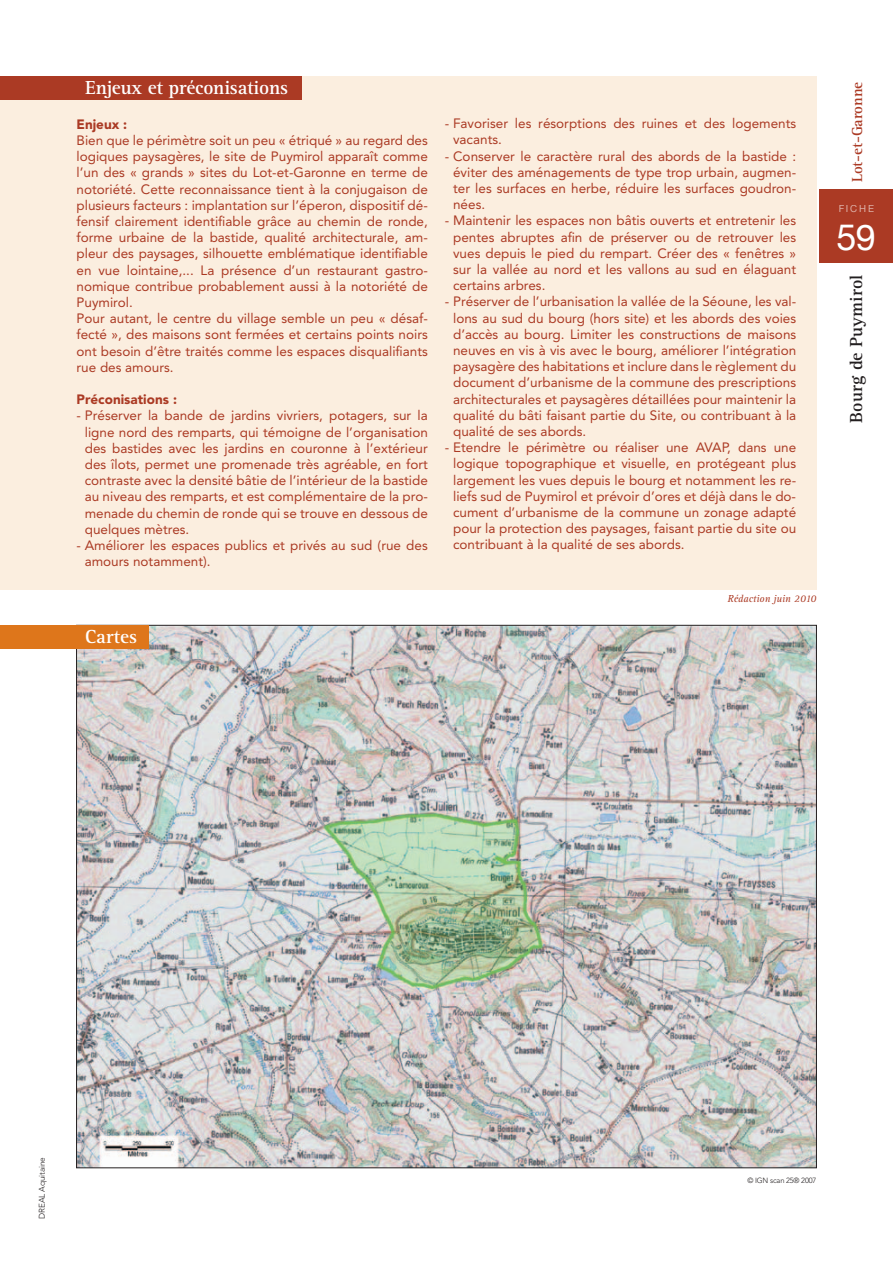
<style>
.page{position:relative;width:893px;height:1263px;background:#fff}
.page>*{position:absolute;margin:0;border:0;box-sizing:border-box;transform-origin:0 0}
.t1{font:36px "Helvetica Neue";color:#fff}
.t2{font:700 19.5px "Rotis Serif";letter-spacing:-.01em;color:#fff}
.t3{font:700 18px "Rotis Serif";color:#231f20}
.t4{font:700 15px "Rotis Serif";letter-spacing:-.01em;color:#ab3a24}
.t5{font:13.5px/16.2px "Avenir";color:#ab3a24;text-align:justify}
.t6{font:900 13.5px "Avenir";color:#ab3a24}
.t7{font:italic 10.5px "Rotis Serif";color:#ab3a24}
.t8{font:9.75px "Helvetica Neue";letter-spacing:.2em;color:#fff}
.t9{font:300 8.25px "Avenir";letter-spacing:-.01em;color:#231f20}
.t10{font:300 7.5px "Avenir";letter-spacing:-.02em;color:#231f20}
</style>
<div class="page">
<img style="left:78px;top:627px;width:737px;height:539px">
<div style="left:0;top:625px;width:83px;height:23px;background:#de761b"></div>
<div style="left:77px;top:625px;width:72px;height:23px;background:#de761b"></div>
<div style="left:819px;top:189px;width:74px;height:74px;background:#ab3a24"></div>
<div style="left:0;top:77px;width:816px;height:513px;background:#fbeedf"></div>
<div style="left:0;top:77px;width:79px;height:23px;background:#ab3a24"></div>
<div style="left:77px;top:77px;width:225px;height:23px;background:#ab3a24"></div>
<h2 class="t2" style="left:85px;top:76px;width:205px">Enjeux et préconisations</h2>
<p class="t6" style="left:77px;top:116px;width:52px">Enjeux :</p>
<p class="t5" style="left:77px;top:132px;width:353px;text-align:left">Bien que le périmètre soit un peu « étriqué » au regard des logiques paysagères, le site de Puymirol apparaît comme l’un des « grands » sites du Lot-et-Garonne en terme de notoriété. Cette reconnaissance tient à la conjugaison de plusieurs facteurs : implantation sur l’éperon, dispositif dé&shy;fensif clairement identifiable grâce au chemin de ronde, forme urbaine de la bastide, qualité architecturale, am&shy;pleur des paysages, silhouette emblématique identifiable en vue lointaine,... La présence d’un restaurant gastro&shy;nomique contribue probablement aussi à la notoriété de Puymirol.<br>Pour autant, le centre du village semble un peu « désaf&shy;fecté », des maisons sont fermées et certains points noirs ont besoin d’être traités comme les espaces disqualifiants rue des amours.</p>
<p class="t6" style="left:77px;top:391px;width:102px">Préconisations :</p>
<p class="t5" style="left:85px;top:408px;width:345px;text-indent:-8px">- Préserver la bande de jardins vivriers, potagers, sur la ligne nord des remparts, qui témoigne de l’organisation des bastides avec les jardins en couronne à l’extérieur des îlots, permet une promenade très agréable, en fort contraste avec la densité bâtie de l’intérieur de la bastide au niveau des remparts, et est complémentaire de la pro&shy;menade du chemin de ronde qui se trouve en dessous de quelques mètres.</p>
<p class="t5" style="left:85px;top:537px;width:345px;text-indent:-8px">- Améliorer les espaces publics et privés au sud (rue des amours notamment).</p>
<h2 class="t2" style="left:85px;top:625px;width:54px">Cartes</h2>
<p class="t5" style="left:453px;top:115px;width:345px;text-indent:-8px">- Favoriser les résorptions des ruines et des logements vacants.</p>
<p class="t5" style="left:453px;top:148px;width:345px;text-indent:-8px">- Conserver le caractère rural des abords de la bastide : éviter des aménagements de type trop urbain, augmen&shy;ter les surfaces en herbe, réduire les surfaces goudron&shy;nées.</p>
<p class="t5" style="left:453px;top:213px;width:345px;text-indent:-8px">- Maintenir les espaces non bâtis ouverts et entretenir les pentes abruptes afin de préserver ou de retrouver les vues depuis le pied du rempart. Créer des « fenêtres » sur la vallée au nord et les vallons au sud en élaguant certains arbres.</p>
<p class="t5" style="left:453px;top:294px;width:345px;text-indent:-8px">- Préserver de l’urbanisation la vallée de la Séoune, les val&shy;lons au sud du bourg (hors site) et les abords des voies d’accès au bourg. Limiter les constructions de maisons neuves en vis à vis avec le bourg, améliorer l’intégration paysagère des habitations et inclure dans le règlement du document d’urbanisme de la commune des prescriptions architecturales et paysagères détaillées pour maintenir la qualité du bâti faisant partie du Site, ou contribuant à la qualité de ses abords.</p>
<p class="t5" style="left:453px;top:439px;width:345px;text-indent:-8px">- Etendre le périmètre ou réaliser une AVAP, dans une logique topographique et visuelle, en protégeant plus largement les vues depuis le bourg et notamment les re&shy;liefs sud de Puymirol et prévoir d’ores et déjà dans le do&shy;cument d’urbanisme de la commune un zonage adapté pour la protection des paysages, faisant partie du site ou contribuant à la qualité de ses abords.</p>
<p class="t7" style="left:728px;top:592px;width:90px">Rédaction juin 2010</p>
<p class="t4" style="left:848px;top:182px;width:102px;rotate:-90deg">Lot-et-Garonne</p>
<p class="t8" style="left:838px;top:203px;width:37px">FICHE</p>
<h1 class="t1" style="left:837px;top:216px;width:41px">59</h1>
<h3 class="t3" style="left:846px;top:423px;width:149px;rotate:-90deg">Bourg de Puymirol</h3>
<p class="t9" style="left:37px;top:1219px;width:64px;rotate:-90deg">DREAL Aquitaine</p>
<p class="t10" style="left:747px;top:1176px;width:70px">© IGN scan 25® 2007</p>
</div>
